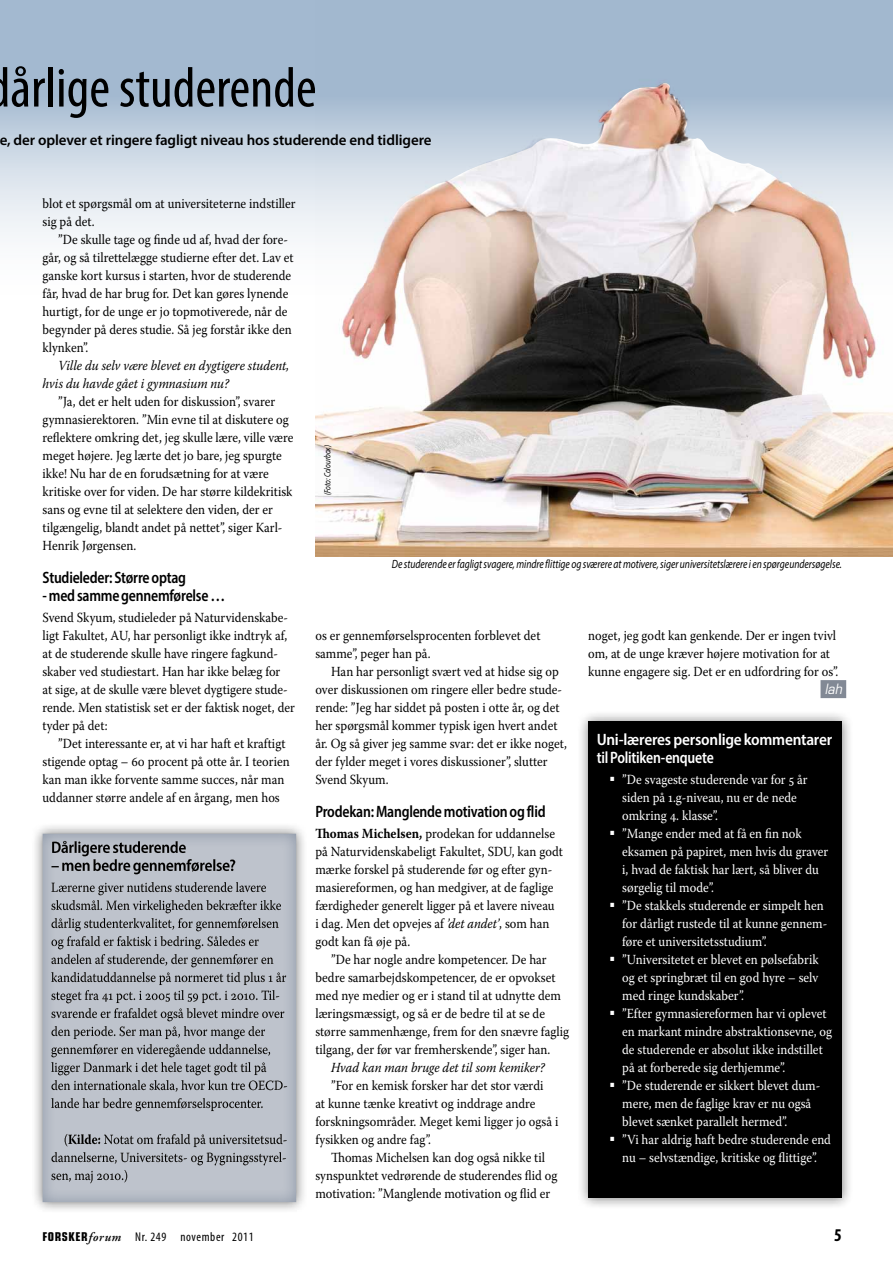
<style>
.page{position:relative;width:893px;height:1263px;background:#fff}
.page>*{position:absolute;margin:0;border:0;box-sizing:border-box;transform-origin:0 0}
.t1{font:condensed 57px "Myriad Pro";color:#000}
.t2{font:700 condensed 18px "Myriad Pro";color:#000}
.t3{font:600 semi-condensed 16.5px "Myriad Pro";letter-spacing:-.015em;color:#000;scale:.9 1}
.t4{font:600 semi-condensed 16.5px/18px "Myriad Pro";letter-spacing:-.015em;color:#fff}
.t5{font:600 15px "Myriad Pro";letter-spacing:-.005em;color:#000}
.t6{font:13.8px/18px "Warnock Pro";color:#000;scale:.9 1}
.t7{font:13.8px/18px "Warnock Pro";color:#fff;scale:.9 1}
.t8{font:italic 13.8px/18px "Warnock Pro";color:#000;scale:.9 1}
.t9{font:italic 13.8px "Eurostile LT Std";color:#fff;scale:.9 1}
.t10{font:condensed 12.75px "Myriad Pro";letter-spacing:.05em;color:#000}
.t11{font:italic 12px "Myriad Pro";color:#000;scale:.8 1}
.t12{font:italic 9px "Myriad Pro";color:#000;scale:.8 1}
.s1{font-weight:700}
.s2{font-style:italic}
.s3{font-family:"Eurostile LT Std";font-weight:700;font-size:12.15px}
.s4{font-family:"Adobe Garamond Pro";font-weight:600;font-style:italic;font-stretch:normal}
</style>
<div class="page">
<svg style="left:0;top:0;width:315px;height:238px;background:#bfcede"></svg>
<img style="left:315px;top:0;width:578px;height:556px">
<div style="left:820px;top:680px;width:26px;height:18px;background:#828995"></div>
<div style="left:577px;top:710px;width:277px;height:499px;background:#000;opacity:.5"></div>
<div style="left:587px;top:720px;width:263px;height:478px;background:#000"></div>
<div style="left:31px;top:822px;width:277px;height:391px;background:#000;opacity:.5"></div>
<div style="left:41px;top:834px;width:264px;height:369px;background:#082852;opacity:.3"></div>
<h1 class="t1" style="left:10px;top:53px;width:308px">årlige studerende</h1>
<p class="t5" style="left:0;top:130px;width:434px">e, der oplever et ringere fagligt niveau hos studerende end tidligere</p>
<p class="t6" style="left:43px;top:194px;width:283px">blot et spørgsmål om at universiteterne indstiller sig på det.</p>
<p class="t6" style="left:43px;top:230px;width:281px;text-indent:16px">”De skulle tage og finde ud af, hvad der fore&shy;går, og så tilrettelægge studierne efter det. Lav et ganske kort kursus i starten, hvor de studerende får, hvad de har brug for. Det kan gøres lynende hurtigt, for de unge er jo topmotiverede, når de begynder på deres studie. Så jeg forstår ikke den klynken”.</p>
<p class="t8" style="left:43px;top:356px;width:276px;text-indent:16px">Ville du selv være blevet en dygtigere student, hvis du havde gået i gymnasium nu?</p>
<p class="t6" style="left:43px;top:392px;width:280px;text-indent:16px">”Ja, det er helt uden for diskussion”, svarer gymnasierektoren. ”Min evne til at diskutere og reflektere omkring det, jeg skulle lære, ville være meget højere. Jeg lærte det jo bare, jeg spurgte ikke! Nu har de en forudsætning for at være kritiske over for viden. De har større kildekritisk sans og evne til at selektere den viden, der er tilgængelig, blandt andet på nettet”, siger Karl-Henrik Jørgensen.</p>
<p class="t3" style="left:43px;top:567px;width:161px">Studieleder: Større optag</p>
<p class="t3" style="left:43px;top:585px;width:204px">- med samme gennemførelse …</p>
<p class="t6" style="left:43px;top:608px;width:282px">Svend Skyum, studieleder på Naturvidenskabe&shy;ligt Fakultet, AU, har personligt ikke indtryk af, at de studerende skulle have ringere fagkund&shy;skaber ved studiestart. Han har ikke belæg for<br>at sige, at de skulle være blevet dygtigere stude&shy;rende. Men statistisk set er der faktisk noget, der tyder på det:</p>
<p class="t6" style="left:43px;top:734px;width:276px;text-indent:16px">”Det interessante er, at vi har haft et kraftigt stigende optag – 60 procent på otte år. I teorien kan man ikke forvente samme succes, når man uddanner større andele af en årgang, men hos</p>
<p class="t12" style="left:322px;top:495px;width:64px;rotate:-90deg">(Foto: Colourbox)</p>
<p class="t11" style="left:392px;top:557px;width:564px">De studerende er fagligt svagere, mindre flittige og sværere at motivere, siger universitetslærere i en spørgeundersøgelse.</p>
<p class="t6" style="left:315px;top:626px;width:252px">os er gennemførselsprocenten forblevet det samme”, peger han på.</p>
<p class="t6" style="left:315px;top:662px;width:281px;text-indent:16px">Han har personligt svært ved at hidse sig op over diskussionen om ringere eller bedre stude&shy;rende: ”Jeg har siddet på posten i otte år, og det her spørgsmål kommer typisk igen hvert andet år. Og så giver jeg samme svar: det er ikke noget, der fylder meget i vores diskussioner”, slutter Svend Skyum.</p>
<p class="t3" style="left:315px;top:801px;width:257px">Prodekan: Manglende motivation og flid</p>
<p class="t6" style="left:315px;top:824px;width:277px"><span class="s1">Thomas Michelsen,</span> prodekan for uddannelse på Naturvidenskabeligt Fakultet, SDU, kan godt mærke forskel på studerende før og efter gyn&shy;masiereformen, og han medgiver, at de faglige færdigheder generelt ligger på et lavere niveau<br>i dag. Men det opvejes af <span class="s2">’det andet’</span>, som han godt kan få øje på.</p>
<p class="t6" style="left:315px;top:950px;width:283px;text-indent:16px">”De har nogle andre kompetencer. De har bedre samarbejdskompetencer, de er opvokset med nye medier og er i stand til at udnytte dem læringsmæssigt, og så er de bedre til at se de større sammenhænge, frem for den snævre faglig tilgang, der før var fremherskende”, siger han.</p>
<p class="t8" style="left:331px;top:1058px;width:239px">Hvad kan man bruge det til som kemiker?</p>
<p class="t6" style="left:315px;top:1076px;width:271px;text-indent:16px">”For en kemisk forsker har det stor værdi<br>at kunne tænke kreativt og inddrage andre forskningsområder. Meget kemi ligger jo også i fysikken og andre fag”.</p>
<p class="t6" style="left:315px;top:1148px;width:270px;text-align:center">Thomas Michelsen kan dog også nikke til synspunktet vedrørende de studerendes flid og motivation: ”Manglende motivation og flid er</p>
<p class="t6" style="left:588px;top:626px;width:279px">noget, jeg godt kan genkende. Der er ingen tvivl om, at de unge kræver højere motivation for at kunne engagere sig. Det er en udfordring for os”.</p>
<p class="t9" style="left:825px;top:680px;width:21px">lah</p>
<p class="t4" style="left:597px;top:730px;width:237px">Uni-læreres personlige kommentarer til Politiken-enquete</p>
<p class="t7" style="left:622px;top:770px;width:235px">”De svageste studerende var for 5 år siden på 1.g-niveau, nu er de nede omkring 4. klasse”.<br>”Mange ender med at få en fin nok eksamen på papiret, men hvis du graver i, hvad de faktisk har lært, så bliver du sørgelig til mode”.<br>”De stakkels studerende er simpelt hen for dårligt rustede til at kunne gennem&shy;føre et universitetsstudium”. ”Universitetet er blevet en pølsefabrik og et springbræt til en god hyre – selv med ringe kundskaber”.<br>”Efter gymnasiereformen har vi oplevet en markant mindre abstraktionsevne, og de studerende er absolut ikke indstillet på at forberede sig derhjemme”.<br>”De studerende er sikkert blevet dum&shy;mere, men de faglige krav er nu også blevet sænket parallelt hermed”.<br>”Vi har aldrig haft bedre studerende end nu – selvstændige, kritiske og flittige”.</p>
<p class="t10" style="left:43px;top:1229px;width:213px"><span class="s3">FORSKER</span><span class="s4">forum</span> Nr. 249 november 2011</p>
<h2 class="t2" style="left:834px;top:1224px;width:9px">5</h2>
</div>
